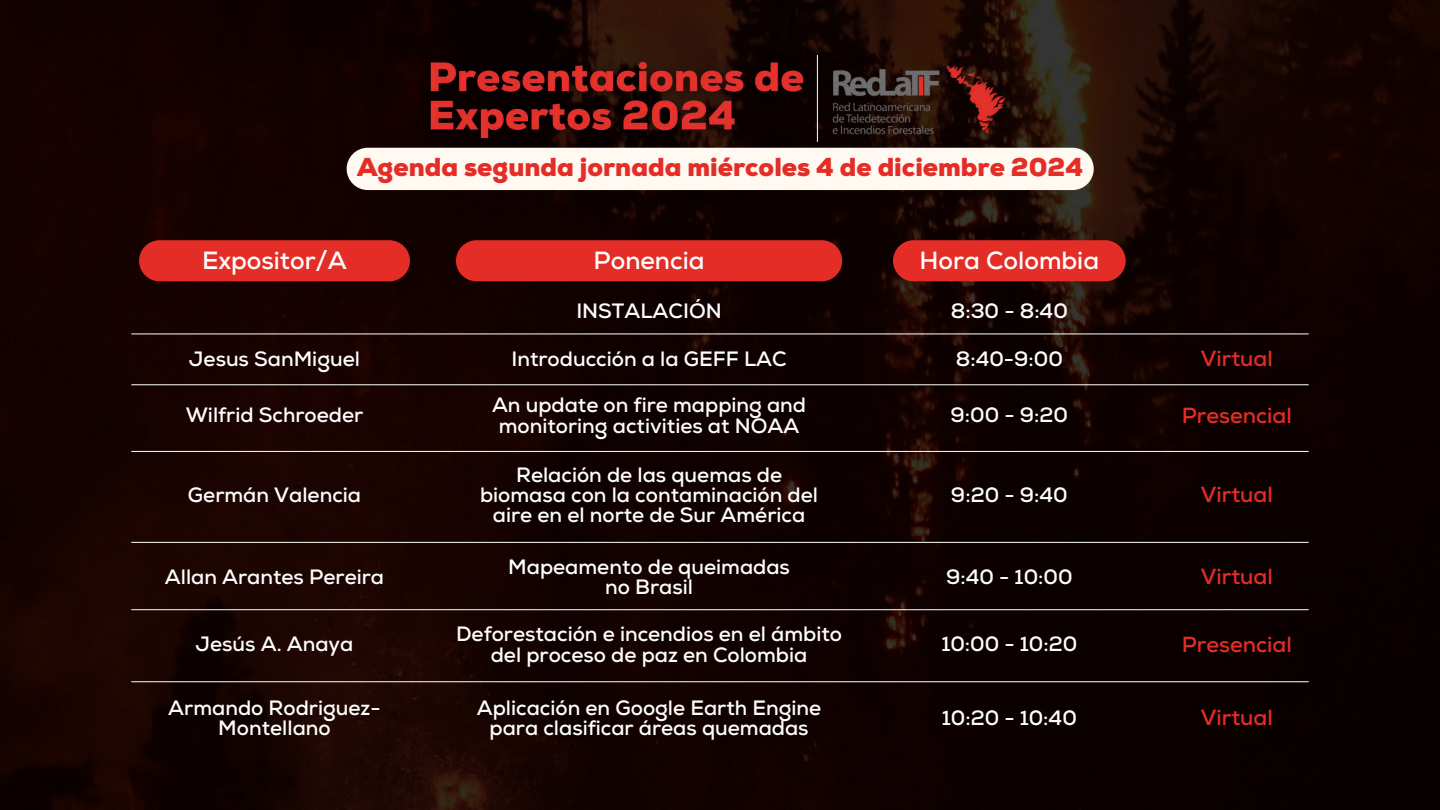
<style>
.page{position:relative;width:1440px;height:810px;background:#fff}
.page>*{position:absolute;margin:0;border:0;box-sizing:border-box;transform-origin:0 0}
.t1{font:900 25.9px "Nexa";color:#e52d27}
.t2{font:700 24.8px "Nexa";color:#fff}
.t3{font:700 21.8px "Nexa";color:#e52d27}
.t4{font:700 20.7px/20.2px "Nexa";color:#fff;text-align:center}
</style>
<div class="page">
<img style="left:0;top:0;width:1440px;height:810px">
<div style="left:139px;top:240px;width:271px;height:41px;background:#e52d27;border-radius:21px"></div>
<div style="left:456px;top:240px;width:386px;height:41px;background:#e52d27;border-radius:21px"></div>
<div style="left:893px;top:240px;width:233px;height:41px;background:#e52d27;border-radius:21px"></div>
<hr style="left:131px;top:334px;width:1178px;height:1px;background:#fff">
<hr style="left:131px;top:384px;width:1178px;height:1px;background:#fff">
<hr style="left:131px;top:451px;width:1178px;height:1px;background:#fff">
<hr style="left:131px;top:542px;width:1178px;height:1px;background:#fff">
<img style="left:829px;top:58px;width:195px;height:80px">
<img style="left:412px;top:45px;width:410px;height:103px">
<div style="left:347px;top:148px;width:747px;height:42px;background:#fff9f1"></div>
<hr style="left:131px;top:609px;width:1178px;height:1px;background:#fff">
<hr style="left:131px;top:681px;width:1178px;height:1px;background:#fff">
<p class="t1" style="left:357px;top:152px;width:728px">Agenda segunda jornada miércoles 4 de diciembre 2024</p>
<p class="t2" style="left:202px;top:246px;width:146px">Expositor/A</p>
<p class="t2" style="left:594px;top:246px;width:112px">Ponencia</p>
<p class="t2" style="left:920px;top:246px;width:181px">Hora Colombia</p>
<p class="t4" style="left:576px;top:302px;width:147px">INSTALACIÓN</p>
<p class="t4" style="left:951px;top:302px;width:119px">8:30 - 8:40</p>
<p class="t4" style="left:189px;top:349px;width:173px">Jesus SanMiguel</p>
<p class="t4" style="left:511px;top:349px;width:277px">Introducción a la GEFF LAC</p>
<p class="t4" style="left:956px;top:349px;width:109px">8:40-9:00</p>
<p class="t4" style="left:186px;top:406px;width:179px">Wilfrid Schroeder</p>
<p class="t4" style="left:492px;top:396px;width:316px">An update on fire mapping and monitoring activities at NOAA</p>
<p class="t4" style="left:951px;top:406px;width:119px">9:00 - 9:20</p>
<p class="t4" style="left:188px;top:485px;width:175px">Germán Valencia</p>
<p class="t4" style="left:480px;top:465px;width:340px">Relación de las quemas de biomasa con la contaminación del aire en el norte de Sur América</p>
<p class="t4" style="left:951px;top:485px;width:118px">9:20 - 9:40</p>
<p class="t4" style="left:165px;top:568px;width:221px">Allan Arantes Pereira</p>
<p class="t4" style="left:508px;top:557px;width:283px">Mapeamento de queimadas no Brasil</p>
<p class="t4" style="left:946px;top:568px;width:128px">9:40 - 10:00</p>
<p class="t4" style="left:196px;top:635px;width:159px">Jesús A. Anaya</p>
<p class="t4" style="left:456px;top:625px;width:388px">Deforestación e incendios en el ámbito del proceso de paz en Colombia</p>
<p class="t4" style="left:941px;top:635px;width:137px">10:00 - 10:20</p>
<p class="t4" style="left:168px;top:698px;width:214px">Armando Rodriguez-<br>Montellano</p>
<p class="t4" style="left:477px;top:698px;width:346px">Aplicación en Google Earth Engine para clasificar áreas quemadas</p>
<p class="t4" style="left:942px;top:708px;width:137px">10:20 - 10:40</p>
<p class="t3" style="left:1201px;top:346px;width:74px">Virtual</p>
<p class="t3" style="left:1182px;top:402px;width:112px">Presencial</p>
<p class="t3" style="left:1201px;top:482px;width:74px">Virtual</p>
<p class="t3" style="left:1201px;top:564px;width:74px">Virtual</p>
<p class="t3" style="left:1182px;top:631px;width:112px">Presencial</p>
<p class="t3" style="left:1201px;top:705px;width:74px">Virtual</p>
</div>
